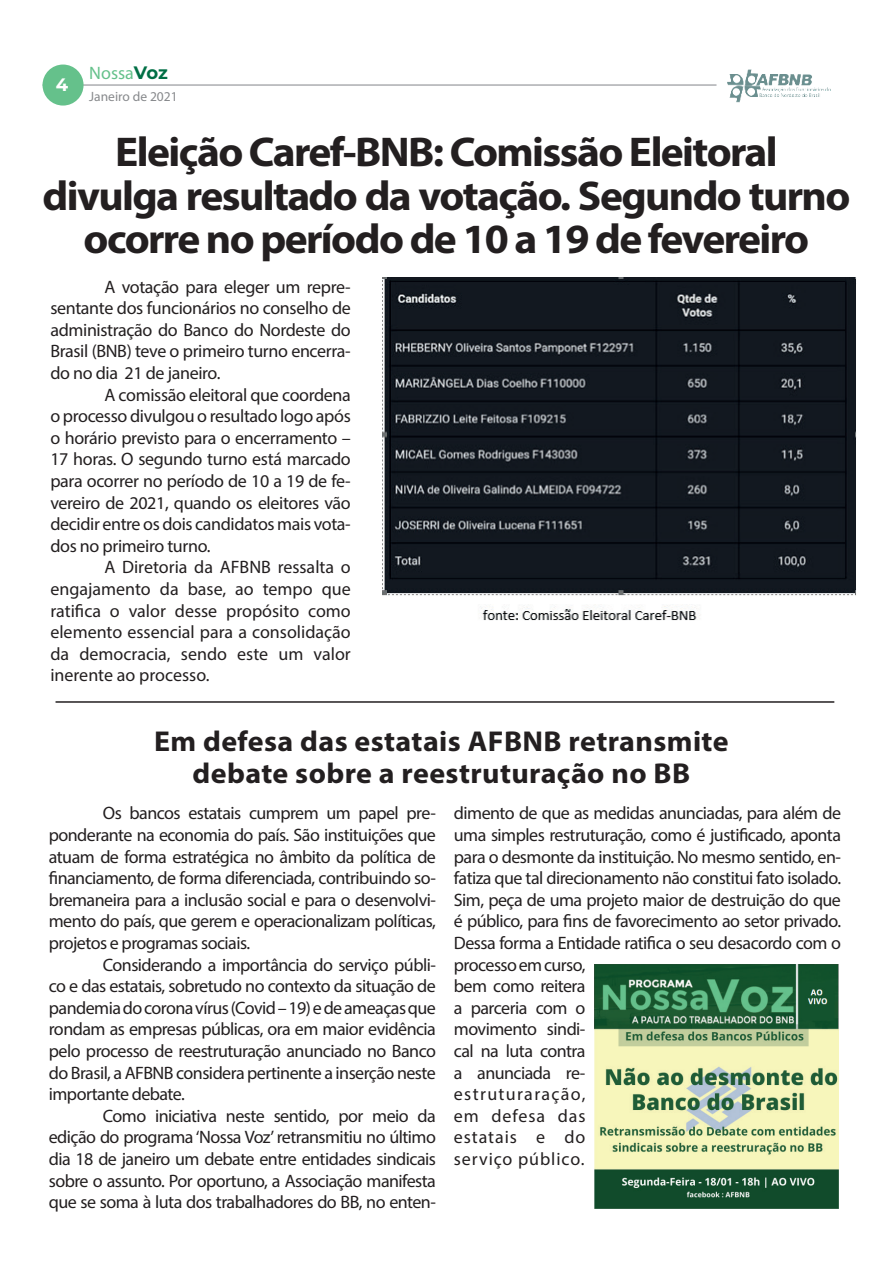
<style>
.page{position:relative;width:893px;height:1263px;background:#fff}
.page>*{position:absolute;margin:0;border:0;box-sizing:border-box;transform-origin:0 0}
.t1{font:41.7px/43.5px "Myriad Variable Concept";letter-spacing:-.04em;color:#231f20;text-align:center;scale:1.04 1}
.t2{font:28.8px/31.5px "Myriad Variable Concept";letter-spacing:.015em;color:#231f20;text-align:center;scale:1.04 1}
.t3{font:18px/21.6px "Myriad Pro";letter-spacing:-.03em;color:#231f20;text-align:justify}
.t4{font:18px "Myriad Pro";color:#65c18b}
.t5{font:700 18px "Montserrat";color:#fff}
.t6{font:13.5px "Myriad Pro";color:#87898c}
.s1{font-family:"Montserrat";font-weight:700;color:#016f45}
</style>
<div class="page">
<img style="left:716px;top:69px;width:115px;height:34px">
<hr style="left:43px;top:84px;width:673px;height:2px;background:#acadb1">
<div style="left:43px;top:65px;width:41px;height:41px;background:#65c18b;border-radius:50%"></div>
<img style="left:383px;top:277px;width:473px;height:344px">
<hr style="left:56px;top:701px;width:778px;height:2px;background:#231f20">
<img style="left:594px;top:965px;width:244px;height:244px">
<p class="t4" style="left:89px;top:62px;width:80px">Nossa<span class="s1">Voz</span></p>
<p class="t6" style="left:89px;top:88px;width:90px">Janeiro de 2021</p>
<h1 class="t1" style="left:43px;top:130px;width:778px">Eleição Caref-BNB: Comissão Eleitoral divulga resultado da votação. Segundo turno ocorre no período de 10 a 19 de fevereiro</h1>
<p class="t3" style="left:50px;top:275px;width:302px;text-indent:54px">A votação para eleger um repre&shy;sentante dos funcionários no conselho de administração do Banco do Nordeste do Brasil (BNB) teve o primeiro turno encerra&shy;do no dia 21 de janeiro.</p>
<p class="t3" style="left:50px;top:383px;width:302px;text-indent:54px">A comissão eleitoral que coordena o processo divulgou o resultado logo após o horário previsto para o encerramento – 17 horas. O segundo turno está marcado para ocorrer no período de 10 a 19 de fe&shy;vereiro de 2021, quando os eleitores vão decidir entre os dois candidatos mais vota&shy;dos no primeiro turno.</p>
<p class="t3" style="left:50px;top:556px;width:302px;text-indent:54px">A Diretoria da AFBNB ressalta o engajamento da base, ao tempo que ratifica o valor desse propósito como elemento essencial para a consolidação da democracia, sendo este um valor inerente ao processo.</p>
<p class="t5" style="left:56px;top:72px;width:14px">4</p>
<h2 class="t2" style="left:154px;top:725px;width:554px">Em defesa das estatais AFBNB retransmite debate sobre a reestruturação no BB</h2>
<p class="t3" style="left:49px;top:802px;width:389px;text-indent:54px">Os bancos estatais cumprem um papel pre&shy;ponderante na economia do país. São instituições que atuam de forma estratégica no âmbito da política de financiamento, de forma diferenciada, contribuindo so&shy;bremaneira para a inclusão social e para o desenvolvi&shy;mento do país, que gerem e operacionalizam políticas, projetos e programas sociais.</p>
<p class="t3" style="left:49px;top:953px;width:389px;text-indent:54px">Considerando a importância do serviço públi&shy;co e das estatais, sobretudo no contexto da situação de pandemia do corona vírus (Covid – 19) e de ameaças que rondam as empresas públicas, ora em maior evidência pelo processo de reestruturação anunciado no Banco do Brasil, a AFBNB considera pertinente a inserção neste importante debate.</p>
<p class="t3" style="left:49px;top:1105px;width:389px;text-indent:54px">Como iniciativa neste sentido, por meio da edição do programa ‘Nossa Voz’ retransmitiu no último dia 18 de janeiro um debate entre entidades sindicais sobre o assunto. Por oportuno, a Associação manifesta que se soma à luta dos trabalhadores do BB, no enten-</p>
<p class="t3" style="left:454px;top:802px;width:389px;text-align:left">dimento de que as medidas anunciadas, para além de uma simples restruturação, como é justificado, aponta para o desmonte da instituição. No mesmo sentido, en&shy;fatiza que tal direcionamento não constitui fato isolado.<br>Sim, peça de uma projeto maior de destruição do que é público, para fins de favorecimento ao setor privado.<br>Dessa forma a Entidade ratifica o seu desacordo com o processo em curso,<br>bem como reitera<br>a parceria com o<br>movimento sindi-<br>cal na luta contra<br>a anunciada re-<br>estruturaração,<br>em defesa das<br>estatais e do<br>serviço público.</p>
</div>
